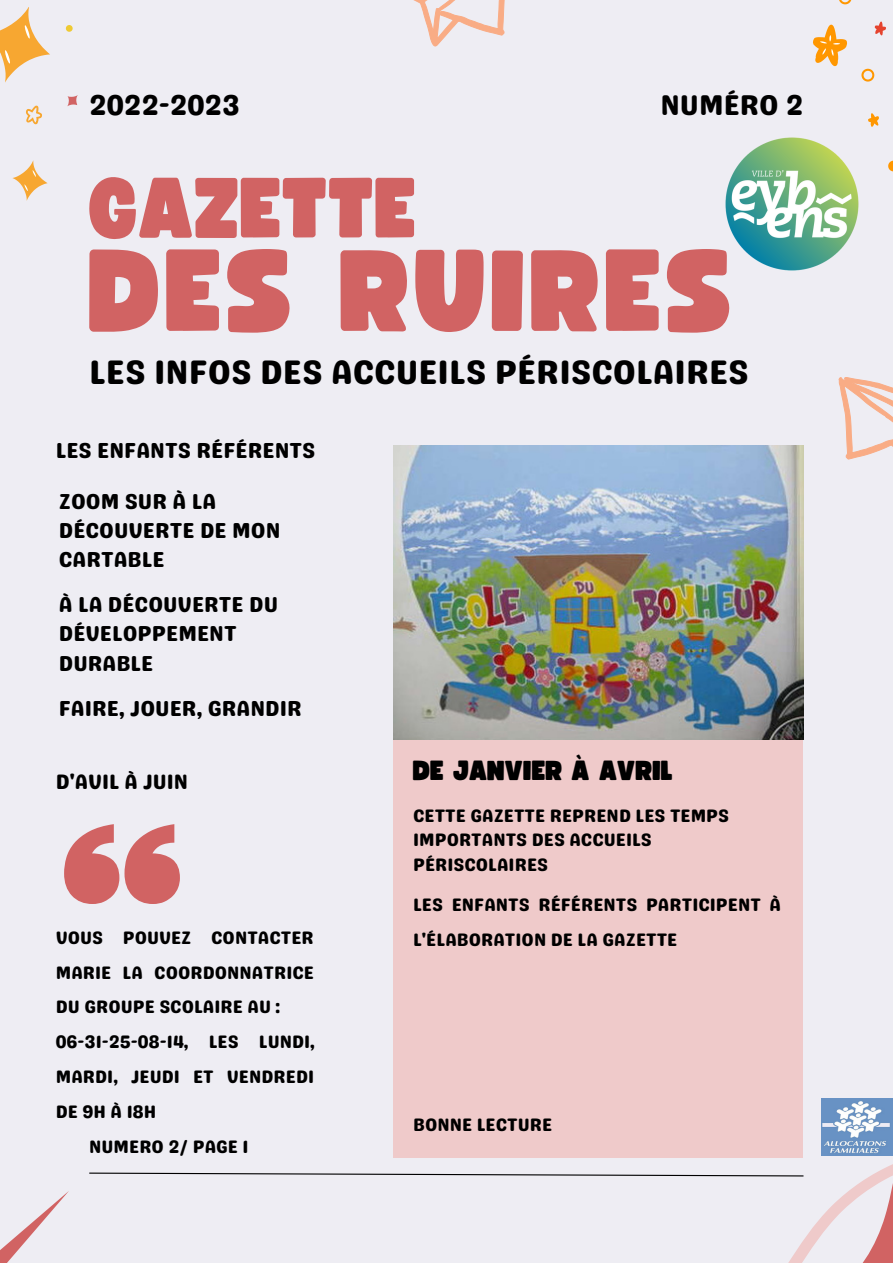
<style>
.page{position:relative;width:893px;height:1264px;background:#fff}
.page>*{position:absolute;margin:0;border:0;box-sizing:border-box;transform-origin:0 0}
.t1{font:114.6px "Funtastic";letter-spacing:.03em;color:#d16363}
.t2{font:83.85px "Funtastic";color:#d16363}
.t3{font:33.9px "Genty Sans";color:#000}
.t4{font:28.5px "Genty Sans";color:#000}
.t5{font:27.3px "Funtastic";color:#000}
.t6{font:21.6px/29.2px "Genty Sans";color:#000}
.t7{font:20.85px "Genty Sans";color:#000}
.t8{font:18px/24.8px "Genty Sans";color:#000}
</style>
<div class="page">
<div style="left:0;top:0;width:892px;height:1262px;background:#eeedf3"></div>
<div style="left:394px;top:445px;width:409px;height:712px;background:#efcaca"></div>
<img style="left:394px;top:445px;width:409px;height:294px">
<svg style="left:64px;top:824px;width:116px;height:80px"></svg>
<svg style="left:0;top:7px;width:78px;height:194px"></svg>
<svg style="left:813px;top:0;width:79px;height:172px"></svg>
<svg style="left:0;top:1098px;width:892px;height:164px"></svg>
<svg style="left:413px;top:0;width:92px;height:47px"></svg>
<svg style="left:838px;top:377px;width:54px;height:83px"></svg>
<img style="left:725px;top:123px;width:146px;height:148px">
<img style="left:821px;top:1098px;width:71px;height:57px">
<h3 class="t4" style="left:89px;top:87px;width:152px">2022-2023</h3>
<h2 class="t2" style="left:89px;top:170px;width:329px">GAZETTE</h2>
<h3 class="t4" style="left:660px;top:87px;width:144px">NUMÉRO 2</h3>
<h1 class="t1" style="left:89px;top:239px;width:646px">DES RUIRES</h1>
<h3 class="t3" style="left:89px;top:352px;width:661px">LES INFOS DES ACCUEILS PÉRISCOLAIRES</h3>
<p class="t6" style="left:56px;top:435px;width:261px">LES ENFANTS RÉFÉRENTS</p>
<p class="t6" style="left:59px;top:486px;width:223px">ZOOM SUR À LA<br>DÉCOUVERTE DE MON<br>CARTABLE</p>
<p class="t6" style="left:59px;top:590px;width:221px">À LA DÉCOUVERTE DU<br>DÉVELOPPEMENT<br>DURABLE</p>
<p class="t6" style="left:59px;top:693px;width:244px">FAIRE, JOUER, GRANDIR</p>
<p class="t7" style="left:56px;top:769px;width:134px">D'AVIL À JUIN</p>
<h3 class="t5" style="left:413px;top:758px;width:261px">DE JANVIER À AVRIL</h3>
<p class="t8" style="left:413px;top:802px;width:317px">CETTE GAZETTE REPREND LES TEMPS<br>IMPORTANTS DES ACCUEILS<br>PÉRISCOLAIRES</p>
<p class="t8" style="left:413px;top:892px;width:369px">LES ENFANTS RÉFÉRENTS PARTICIPENT À</p>
<p class="t8" style="left:56px;top:925px;width:259px">VOUS POUVEZ CONTACTER</p>
<p class="t8" style="left:413px;top:927px;width:266px">L'ÉLABORATION DE LA GAZETTE</p>
<p class="t8" style="left:56px;top:959px;width:260px">MARIE LA COORDONNATRICE</p>
<p class="t8" style="left:56px;top:994px;width:226px">DU GROUPE SCOLAIRE AU :</p>
<p class="t8" style="left:56px;top:1029px;width:261px">06-31-25-08-14, LES LUNDI,</p>
<p class="t8" style="left:56px;top:1064px;width:260px">MARDI, JEUDI ET VENDREDI</p>
<p class="t8" style="left:56px;top:1099px;width:102px">DE 9H À 18H</p>
<p class="t8" style="left:89px;top:1134px;width:161px">NUMERO 2/ PAGE 1</p>
<p class="t8" style="left:413px;top:1112px;width:141px">BONNE LECTURE</p>
</div>
